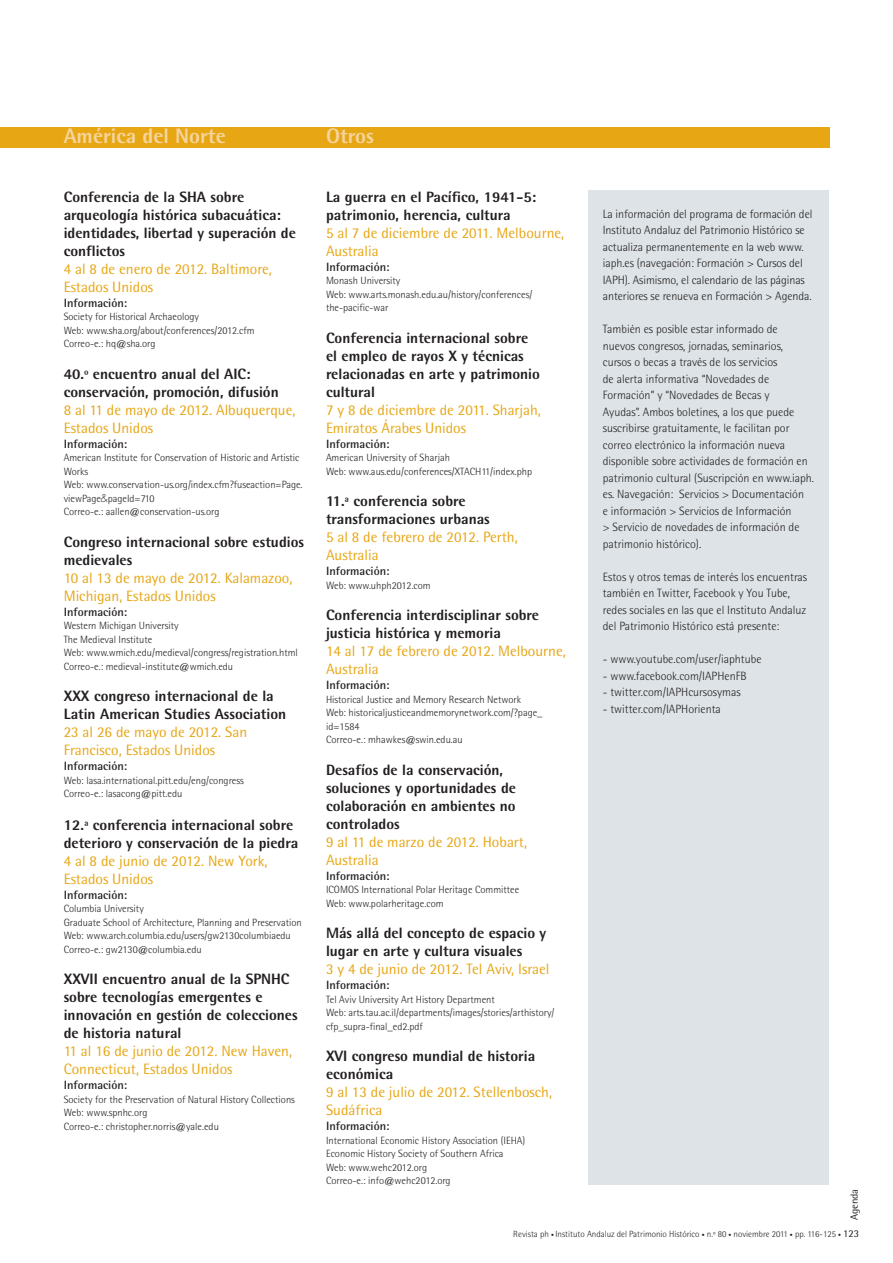
<style>
.page{position:relative;width:893px;height:1263px;background:#fff}
.page>*{position:absolute;margin:0;border:0;box-sizing:border-box;transform-origin:0 0}
.t1{font:800 21px "Rotis Semi Sans";color:#f5d59d}
.t2{font:800 15px/18px "Rotis Semi Sans";color:#231f20}
.t3{font:15px/18px "Rotis Semi Sans";color:#e7a614}
.t4{font:300 12px/16.5px "Rotis Semi Sans";color:#231f20}
.t5{font:700 12px "Rotis Semi Sans";color:#231f20}
.t6{font:300 10.5px/13.5px "Rotis Semi Sans";color:#231f20}
.t7{font:10.5px "Rotis Semi Sans";color:#231f20}
.t8{font:300 9px "Rotis Semi Sans";color:#231f20}
.s1{font-family:"Futura"}
.s2{font-size:6px}
.s3{font-weight:400;font-size:10.5px}
</style>
<div class="page">
<div style="left:0;top:127px;width:829px;height:21px;background:#e7a614"></div>
<div style="left:588px;top:191px;width:241px;height:994px;background:#dde3e6"></div>
<h1 class="t1" style="left:64px;top:129px;width:163px">América del Norte</h1>
<h1 class="t1" style="left:326px;top:129px;width:49px">Otros</h1>
<h2 class="t2" style="left:64px;top:189px;width:234px">Conferencia de la SHA sobre arqueología histórica subacuática: identidades, libertad y superación de conflictos</h2>
<h2 class="t3" style="left:64px;top:261px;width:210px">4 al 8 de enero de 2012. Baltimore,<br>Estados Unidos</h2>
<p class="t5" style="left:64px;top:298px;width:65px">Información:</p>
<p class="t6" style="left:64px;top:311px;width:192px">Society for Historical Archaeology<br>Web: www.sha.org/about/conferences/2012.cfm<br>Correo-e.: hq@sha.org</p>
<h2 class="t2" style="left:64px;top:366px;width:217px">40.º encuentro anual del AIC: conservación, promoción, difusión</h2>
<h2 class="t3" style="left:64px;top:402px;width:233px">8 al 11 de mayo de 2012. Albuquerque,<br>Estados Unidos</h2>
<p class="t5" style="left:64px;top:439px;width:65px">Información:</p>
<p class="t6" style="left:64px;top:452px;width:240px">American Institute for Conservation of Historic and Artistic Works<br>Web: www.conservation-us.org/index.cfm?fuseaction=Page. viewPage<span class="s1">&amp;</span>pageId=710<br>Correo-e.: aallen@conservation-us.org</p>
<h2 class="t2" style="left:64px;top:534px;width:242px">Congreso internacional sobre estudios medievales</h2>
<h2 class="t3" style="left:64px;top:570px;width:230px">10 al 13 de mayo de 2012. Kalamazoo,<br>Michigan, Estados Unidos</h2>
<p class="t5" style="left:64px;top:607px;width:65px">Información:</p>
<p class="t6" style="left:64px;top:620px;width:236px">Western Michigan University<br>The Medieval Institute<br>Web: www.wmich.edu/medieval/congress/registration.html Correo-e.: medieval-institute@wmich.edu</p>
<h2 class="t2" style="left:64px;top:689px;width:224px">XXX congreso internacional de la<br>Latin American Studies Association</h2>
<h2 class="t3" style="left:64px;top:725px;width:185px">23 al 26 de mayo de 2012. San<br>Francisco, Estados Unidos</h2>
<p class="t5" style="left:64px;top:762px;width:65px">Información:</p>
<p class="t6" style="left:64px;top:774px;width:181px">Web: lasa.international.pitt.edu/eng/congress<br>Correo-e.: lasacong@pitt.edu</p>
<h2 class="t2" style="left:64px;top:817px;width:236px">12.ª conferencia internacional sobre deterioro y conservación de la piedra</h2>
<h2 class="t3" style="left:64px;top:853px;width:205px">4 al 8 de junio de 2012. New York,<br>Estados Unidos</h2>
<p class="t5" style="left:64px;top:890px;width:65px">Información:</p>
<p class="t6" style="left:64px;top:903px;width:239px">Columbia University<br>Graduate School of Architecture, Planning and Preservation Web: www.arch.columbia.edu/users/gw2130columbiaedu Correo-e.: gw2130@columbia.edu</p>
<h2 class="t2" style="left:64px;top:971px;width:235px">XXVII encuentro anual de la SPNHC sobre tecnologías emergentes e innovación en gestión de colecciones de historia natural</h2>
<h2 class="t3" style="left:64px;top:1043px;width:230px">11 al 16 de junio de 2012. New Haven,<br>Connecticut, Estados Unidos</h2>
<p class="t5" style="left:64px;top:1081px;width:65px">Información:</p>
<p class="t6" style="left:64px;top:1093px;width:233px;line-height:14px">Society for the Preservation of Natural History Collections<br>Web: www.spnhc.org<br>Correo-e.: christopher.norris@yale.edu</p>
<h2 class="t2" style="left:326px;top:189px;width:212px">La guerra en el Pacífico, 1941-5: patrimonio, herencia, cultura</h2>
<h2 class="t3" style="left:326px;top:225px;width:240px">5 al 7 de diciembre de 2011. Melbourne,<br>Australia</h2>
<p class="t5" style="left:326px;top:262px;width:65px">Información:</p>
<p class="t6" style="left:326px;top:275px;width:208px">Monash University<br>Web: www.arts.monash.edu.au/history/conferences/ the-pacific-war</p>
<h2 class="t2" style="left:326px;top:330px;width:215px">Conferencia internacional sobre el empleo de rayos X y técnicas relacionadas en arte y patrimonio cultural</h2>
<h2 class="t3" style="left:326px;top:402px;width:217px">7 y 8 de diciembre de 2011. Sharjah,<br>Emiratos Árabes Unidos</h2>
<p class="t5" style="left:326px;top:439px;width:65px">Información:</p>
<p class="t6" style="left:326px;top:452px;width:208px">American University of Sharjah<br>Web: www.aus.edu/conferences/XTACH11/index.php</p>
<h2 class="t2" style="left:326px;top:494px;width:165px">11.ª conferencia sobre transformaciones urbanas</h2>
<h2 class="t3" style="left:326px;top:530px;width:193px">5 al 8 de febrero de 2012. Perth,<br>Australia</h2>
<p class="t5" style="left:326px;top:567px;width:65px">Información:</p>
<p class="t6" style="left:326px;top:579px;width:106px">Web: www.uhph2012.com</p>
<h2 class="t2" style="left:326px;top:608px;width:215px">Conferencia interdisciplinar sobre justicia histórica y memoria</h2>
<h2 class="t3" style="left:326px;top:644px;width:241px">14 al 17 de febrero de 2012. Melbourne,<br>Australia</h2>
<p class="t5" style="left:326px;top:681px;width:65px">Información:</p>
<p class="t6" style="left:326px;top:693px;width:218px">Historical Justice and Memory Research Network Web: historicaljusticeandmemorynetwork.com/?page_ id=1584<br>Correo-e.: mhawkes@swin.edu.au</p>
<h2 class="t2" style="left:326px;top:762px;width:191px">Desafíos de la conservación, soluciones y oportunidades de colaboración en ambientes no controlados</h2>
<h2 class="t3" style="left:326px;top:834px;width:203px">9 al 11 de marzo de 2012. Hobart,<br>Australia</h2>
<p class="t5" style="left:326px;top:871px;width:65px">Información:</p>
<p class="t6" style="left:326px;top:884px;width:195px">ICOMOS International Polar Heritage Committee<br>Web: www.polarheritage.com</p>
<h2 class="t2" style="left:326px;top:926px;width:222px">Más allá del concepto de espacio y lugar en arte y cultura visuales</h2>
<h2 class="t3" style="left:326px;top:962px;width:225px">3 y 4 de junio de 2012. Tel Aviv, Israel</h2>
<p class="t5" style="left:326px;top:981px;width:65px">Información:</p>
<p class="t6" style="left:326px;top:993px;width:230px">Tel Aviv University Art History Department<br>Web: arts.tau.ac.il/departments/images/stories/arthistory/ cfp_supra-final_ed2.pdf</p>
<h2 class="t2" style="left:326px;top:1049px;width:211px">XVI congreso mundial de historia económica</h2>
<h2 class="t3" style="left:326px;top:1085px;width:228px">9 al 13 de julio de 2012. Stellenbosch,<br>Sudáfrica</h2>
<p class="t5" style="left:326px;top:1122px;width:65px">Información:</p>
<p class="t6" style="left:326px;top:1134px;width:201px">International Economic History Association (IEHA)<br>Economic History Society of Southern Africa Web: www.wehc2012.org<br>Correo-e.: info@wehc2012.org</p>
<p class="t4" style="left:603px;top:206px;width:211px">La información del programa de formación del Instituto Andaluz del Patrimonio Histórico se actualiza permanentemente en la web www. iaph.es (navegación: Formación &gt; Cursos del IAPH). Asimismo, el calendario de las páginas anteriores se renueva en Formación &gt; Agenda.</p>
<p class="t4" style="left:603px;top:322px;width:213px">También es posible estar informado de<br>nuevos congresos, jornadas, seminarios, cursos o becas a través de los servicios<br>de alerta informativa “Novedades de Formación” y “Novedades de Becas y<br>Ayudas”. Ambos boletines, a los que puede suscribirse gratuitamente, le facilitan por correo electrónico la información nueva disponible sobre actividades de formación en patrimonio cultural (Suscripción en www.iaph. es. Navegación: Servicios &gt; Documentación<br>e información &gt; Servicios de Información<br>&gt; Servicio de novedades de información de patrimonio histórico).</p>
<p class="t4" style="left:603px;top:569px;width:206px">Estos y otros temas de interés los encuentras también en Twitter, Facebook y You Tube, redes sociales en las que el Instituto Andaluz del Patrimonio Histórico está presente:</p>
<p class="t4" style="left:603px;top:652px;width:160px">- www.youtube.com/user/iaphtube</p>
<p class="t4" style="left:603px;top:668px;width:145px">- www.facebook.com/IAPHenFB</p>
<p class="t4" style="left:603px;top:685px;width:139px">- twitter.com/IAPHcursosymas</p>
<p class="t4" style="left:603px;top:701px;width:120px">- twitter.com/IAPHorienta</p>
<p class="t7" style="left:850px;top:1220px;width:33px;rotate:-90deg">Agenda</p>
<p class="t8" style="left:513px;top:1231px;width:347px">Revista ph <span class="s2">•</span> Instituto Andaluz del Patrimonio Histórico <span class="s2">•</span> n.º 80 <span class="s2">•</span> noviembre 2011 <span class="s2">•</span> pp. 116-125 <span class="s2">•</span> <span class="s3">123</span></p>
</div>
